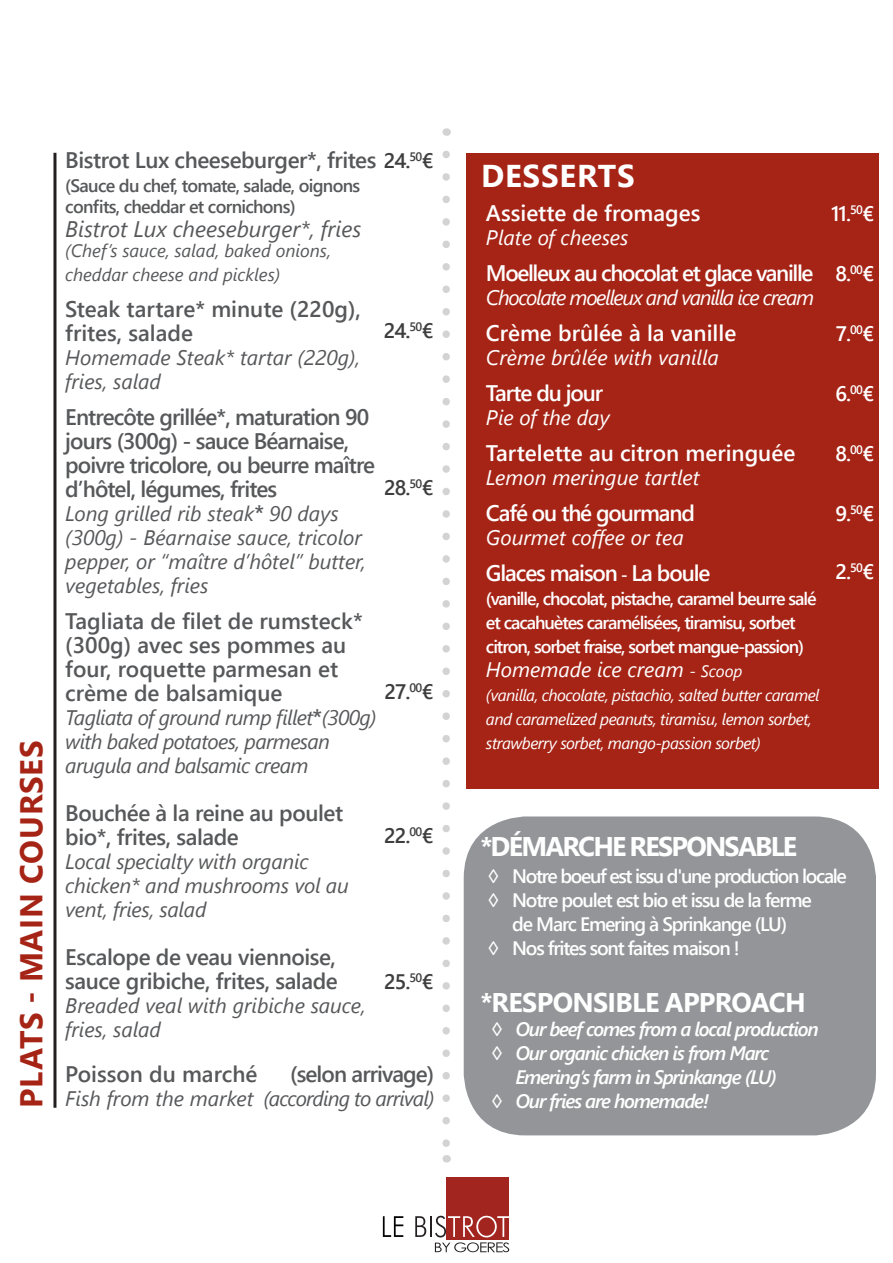
<style>
.page{position:relative;width:893px;height:1263px;background:#fff}
.page>*{position:absolute;margin:0;border:0;box-sizing:border-box;transform-origin:0 0}
.t1{font:700 31.5px "Segoe UI";letter-spacing:.025em;color:#a52416}
.t2{font:700 31.5px "Segoe UI";letter-spacing:.025em;color:#fff}
.t3{font:700 27px "Segoe UI";letter-spacing:-.05em;color:#fff}
.t4{font:700 27px "Segoe UI";letter-spacing:-.025em;color:#fff}
.t5{font:600 22.5px/24px "Segoe UI";color:#57585a}
.t6{font:600 22.5px/24px "Segoe UI";letter-spacing:-.02em;color:#57585a}
.t7{font:600 22.5px/24px "Segoe UI";letter-spacing:-.04em;color:#57585a}
.t8{font:600 22.5px "Segoe UI";letter-spacing:-.05em;color:#fff}
.t9{font:600 22.5px "Segoe UI";color:#fff}
.t10{font:italic 22.5px "Segoe UI";color:#57585a}
.t11{font:italic 21px/24px "Segoe UI";letter-spacing:-.01em;color:#57585a}
.t12{font:italic 21px "Segoe UI";color:#fff}
.t13{font:italic 21px/24px "Segoe UI";letter-spacing:-.03em;color:#57585a}
.t14{font:600 21px "Segoe UI";color:#fff}
.t15{font:italic 21px "Segoe UI";letter-spacing:-.06em;color:#fff}
.t16{font:600 21px "Segoe UI";letter-spacing:-.05em;color:#3e3e3f}
.t17{font:italic 21px "Segoe UI";letter-spacing:-.04em;color:#57585a}
.t18{font:600 19.5px "Segoe UI";letter-spacing:-.06em;color:#fff}
.t19{font:italic 600 19.5px "Segoe UI";letter-spacing:-.06em;color:#fff}
.t20{font:600 18px/24px "Segoe UI";letter-spacing:-.06em;color:#fff}
.t21{font:600 18px/21px "Segoe UI";letter-spacing:-.04em;color:#57585a}
.t22{font:italic 18px/24px "Segoe UI";color:#57585a}
.t23{font:italic 16.5px/24px "Segoe UI";letter-spacing:-.03em;color:#fff}
.s1{font-size:21px;color:#3e3e3f}
.s2{font-weight:600;font-style:normal;font-size:22.5px}
.s3{font-size:18px}
.s4{font-size:16.5px}
</style>
<div class="page">
<div style="left:464px;top:816px;width:412px;height:319px;background:#939598;border-radius:62px"></div>
<div style="left:446px;top:1176px;width:63px;height:63px;background:#a22520"></div>
<svg style="left:383px;top:1216px;width:20px;height:21px"></svg>
<svg style="left:415px;top:1216px;width:11px;height:21px"></svg>
<hr style="left:430px;top:1216px;width:2px;height:21px;background:#231f20">
<svg style="left:435px;top:1216px;width:74px;height:36px"></svg>
<svg style="left:442px;top:154px;width:8px;height:993px"></svg>
<hr style="left:53px;top:153px;width:3px;height:955px;background:#231f20">
<div style="left:466px;top:153px;width:412px;height:636px;background:#a52416"></div>
<p class="t1" style="left:2px;top:1108px;width:369px;rotate:-90deg">PLATS - MAIN COURSES</p>
<p class="t6" style="left:65px;top:146px;width:370px">Bistrot Lux cheeseburger*, frites <span class="s1">24.</span><sup>50</sup><span class="s1">€</span></p>
<p class="t21" style="left:65px;top:174px;width:296px">(Sauce du chef, tomate, salade, oignons confits, cheddar et cornichons)</p>
<p class="t10" style="left:65px;top:208px;width:297px">Bistrot Lux cheeseburger*, fries</p>
<p class="t22" style="left:65px;top:235px;width:267px">(Chef’s sauce, salad, baked onions, cheddar cheese and pickles)</p>
<p class="t5" style="left:65px;top:295px;width:297px">Steak tartare* minute (220g), frites, salade</p>
<p class="t11" style="left:65px;top:342px;width:296px">Homemade Steak* tartar (220g), fries, salad</p>
<p class="t7" style="left:65px;top:403px;width:311px">Entrecôte grillée*, maturation 90 jours (300g) - sauce Béarnaise, poivre tricolore, ou beurre maître d’hôtel, légumes, frites</p>
<p class="t11" style="left:65px;top:498px;width:302px">Long grilled rib steak<span class="s2">*</span> 90 days (300g) - Béarnaise sauce, tricolor pepper, or “maître d’hôtel” butter, vegetables, fries</p>
<p class="t5" style="left:65px;top:607px;width:299px">Tagliata de filet de rumsteck* (300g) avec ses pommes au four, roquette parmesan et crème de balsamique</p>
<p class="t13" style="left:65px;top:702px;width:313px">Tagliata of ground rump fillet<span class="s2">*</span>(300g) with baked potatoes, parmesan arugula and balsamic cream</p>
<p class="t6" style="left:65px;top:799px;width:279px">Bouchée à la reine au poulet bio*, frites, salade</p>
<p class="t11" style="left:65px;top:846px;width:285px">Local specialty with organic chicken* and mushrooms vol au vent, fries, salad</p>
<p class="t6" style="left:65px;top:943px;width:272px">Escalope de veau viennoise,</p>
<p class="t6" style="left:65px;top:967px;width:274px">sauce gribiche, frites, salade</p>
<p class="t11" style="left:65px;top:990px;width:302px">Breaded veal with gribiche sauce, fries, salad</p>
<p class="t5" style="left:65px;top:1060px;width:194px">Poisson du marché</p>
<p class="t16" style="left:384px;top:310px;width:51px">24.<sup>50</sup>€</p>
<p class="t16" style="left:384px;top:468px;width:51px">28.<sup>50</sup>€</p>
<p class="t16" style="left:385px;top:672px;width:50px">27.<sup>00</sup>€</p>
<p class="t16" style="left:384px;top:816px;width:51px">22.<sup>00</sup>€</p>
<p class="t16" style="left:384px;top:961px;width:51px">25.<sup>50</sup>€</p>
<p class="t7" style="left:290px;top:1060px;width:146px">(selon arrivage)</p>
<p class="t17" style="left:263px;top:1079px;width:173px">(according to arrival)</p>
<p class="t11" style="left:65px;top:1083px;width:190px">Fish from the market</p>
<p class="t2" style="left:481px;top:146px;width:155px">DESSERTS</p>
<p class="t9" style="left:486px;top:192px;width:216px">Assiette de fromages</p>
<p class="t12" style="left:486px;top:218px;width:144px">Plate of cheeses</p>
<p class="t8" style="left:486px;top:252px;width:329px">Moelleux au chocolat et glace vanille</p>
<p class="t15" style="left:486px;top:278px;width:330px">Chocolate moelleux and vanilla ice cream</p>
<p class="t9" style="left:486px;top:312px;width:252px">Crème brûlée à la vanille</p>
<p class="t12" style="left:486px;top:338px;width:234px">Crème brûlée with vanilla</p>
<p class="t8" style="left:486px;top:372px;width:119px">Tarte du jour</p>
<p class="t12" style="left:486px;top:398px;width:125px">Pie of the day</p>
<p class="t9" style="left:486px;top:432px;width:311px">Tartelette au citron meringuée</p>
<p class="t12" style="left:486px;top:458px;width:215px">Lemon meringue tartlet</p>
<p class="t8" style="left:486px;top:492px;width:211px">Café ou thé gourmand</p>
<p class="t12" style="left:486px;top:518px;width:199px">Gourmet coffee or tea</p>
<p class="t8" style="left:486px;top:552px;width:226px">Glaces maison <span class="s3">-</span> La boule</p>
<p class="t20" style="left:486px;top:585px;width:332px">(vanille, chocolat, pistache, caramel beurre salé et cacahuètes caramélisées, tiramisu, sorbet citron, sorbet fraise, sorbet mangue-passion)</p>
<p class="t12" style="left:486px;top:650px;width:258px">Homemade ice cream <span class="s4">- Scoop</span></p>
<p class="t23" style="left:486px;top:680px;width:335px">(vanilla, chocolate, pistachio, salted butter caramel and caramelized peanuts, tiramisu, lemon sorbet, strawberry sorbet, mango-passion sorbet)</p>
<p class="t14" style="left:831px;top:194px;width:44px">11.<sup>50</sup>€</p>
<p class="t14" style="left:835px;top:254px;width:40px">8.<sup>00</sup>€</p>
<p class="t14" style="left:836px;top:314px;width:40px">7.<sup>00</sup>€</p>
<p class="t14" style="left:835px;top:374px;width:40px">6.<sup>00</sup>€</p>
<p class="t14" style="left:835px;top:434px;width:40px">8.<sup>00</sup>€</p>
<p class="t14" style="left:835px;top:494px;width:40px">9.<sup>50</sup>€</p>
<p class="t14" style="left:835px;top:552px;width:40px">2.<sup>50</sup>€</p>
<p class="t3" style="left:480px;top:820px;width:318px">*DÉMARCHE RESPONSABLE</p>
<p class="t18" style="left:488px;top:857px;width:360px">◊ Notre boeuf est issu d'une production locale</p>
<p class="t18" style="left:488px;top:881px;width:326px">◊ Notre poulet est bio et issu de la ferme</p>
<p class="t18" style="left:488px;top:905px;width:301px">◊ de Marc Emering à Sprinkange (LU)</p>
<p class="t18" style="left:488px;top:929px;width:253px">◊ Nos frites sont faites maison !</p>
<p class="t4" style="left:480px;top:977px;width:327px">*RESPONSIBLE APPROACH</p>
<p class="t19" style="left:491px;top:1010px;width:329px">◊ Our beef comes from a local production</p>
<p class="t19" style="left:491px;top:1034px;width:280px">◊ Our organic chicken is from Marc</p>
<p class="t19" style="left:491px;top:1058px;width:287px">◊ Emering’s farm in Sprinkange (LU)</p>
<p class="t19" style="left:491px;top:1082px;width:220px">◊ Our fries are homemade!</p>
</div>
